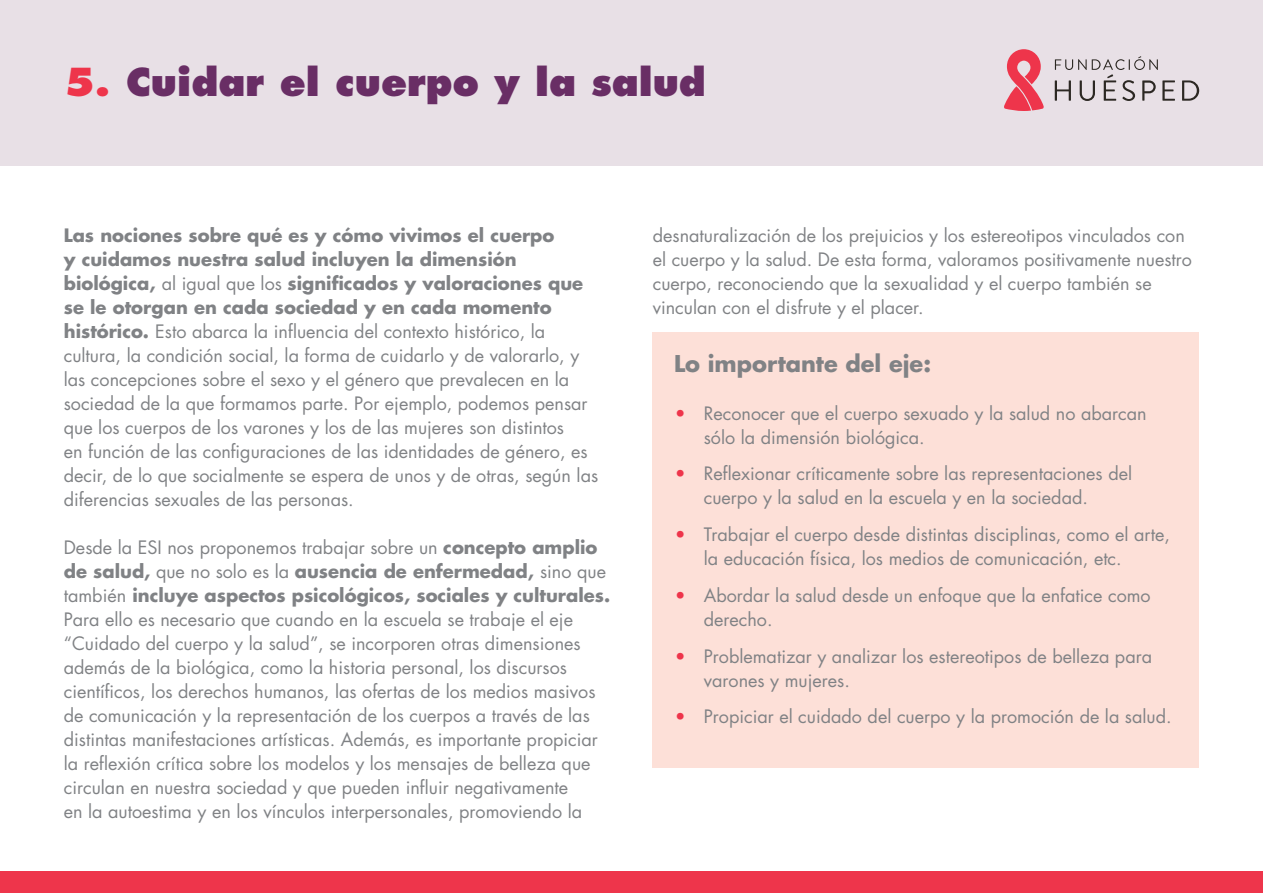
<style>
.page{position:relative;width:1263px;height:893px;background:#fff}
.page>*{position:absolute;margin:0;border:0;box-sizing:border-box;transform-origin:0 0}
.t1{font:800 37.5px "Futura Std";color:#692e65}
.t2{font:700 22.5px "Futura Std";color:#808285}
.t3{font:18px/24px "Futura Std";color:#808285}
.s1{color:#ee354b}
.s2{font-weight:700}
.s3{font-weight:700;color:#ee354b}
</style>
<div class="page">
<div style="left:0;top:872px;width:1263px;height:21px;background:#ee354b"></div>
<div style="left:1px;top:0;width:1262px;height:166px;background:#e8e0e6"></div>
<svg style="left:1004px;top:49px;width:40px;height:62px"></svg>
<svg style="left:1182px;top:80px;width:17px;height:21px"></svg>
<svg style="left:1055px;top:56px;width:120px;height:45px"></svg>
<div style="left:653px;top:332px;width:546px;height:435px;background:#fde0d8"></div>
<h1 class="t1" style="left:64px;top:58px;width:644px"><span class="s1">5.</span> Cuidar el cuerpo y la salud</h1>
<p class="t3" style="left:64px;top:224px;width:536px"><span class="s2">Las nociones sobre qué es y cómo vivimos el cuerpo<br>y cuidamos nuestra salud incluyen la dimensión biológica,</span> al igual que los <span class="s2">significados y valoraciones que se le otorgan en cada sociedad y en cada momento histórico.</span> Esto abarca la influencia del contexto histórico, la cultura, la condición social, la forma de cuidarlo y de valorarlo, y las concepciones sobre el sexo y el género que prevalecen en la sociedad de la que formamos parte. Por ejemplo, podemos pensar que los cuerpos de los varones y los de las mujeres son distintos<br>en función de las configuraciones de las identidades de género, es decir, de lo que socialmente se espera de unos y de otras, según las diferencias sexuales de las personas.</p>
<p class="t3" style="left:64px;top:536px;width:548px">Desde la ESI nos proponemos trabajar sobre un <span class="s2">concepto amplio de salud,</span> que no solo es la <span class="s2">ausencia de enfermedad,</span> sino que también <span class="s2">incluye aspectos psicológicos, sociales y culturales.<br></span>Para ello es necesario que cuando en la escuela se trabaje el eje “Cuidado del cuerpo y la salud”, se incorporen otras dimensiones además de la biológica, como la historia personal, los discursos científicos, los derechos humanos, las ofertas de los medios masivos de comunicación y la representación de los cuerpos a través de las distintas manifestaciones artísticas. Además, es importante propiciar la reflexión crítica sobre los modelos y los mensajes de belleza que circulan en nuestra sociedad y que pueden influir negativamente<br>en la autoestima y en los vínculos interpersonales, promoviendo la</p>
<p class="t3" style="left:653px;top:224px;width:541px">desnaturalización de los prejuicios y los estereotipos vinculados con el cuerpo y la salud. De esta forma, valoramos positivamente nuestro cuerpo, reconociendo que la sexualidad y el cuerpo también se vinculan con el disfrute y el placer.</p>
<p class="t2" style="left:674px;top:348px;width:259px">Lo importante del eje:</p>
<p class="t3" style="left:704px;top:401px;width:444px;text-indent:-30px"><span class="s3">•</span> Reconocer que el cuerpo sexuado y la salud no abarcan sólo la dimensión biológica.</p>
<p class="t3" style="left:704px;top:462px;width:430px;text-indent:-30px"><span class="s3">•</span> Reflexionar críticamente sobre las representaciones del cuerpo y la salud en la escuela y en la sociedad.</p>
<p class="t3" style="left:704px;top:523px;width:468px;text-indent:-30px"><span class="s3">•</span> Trabajar el cuerpo desde distintas disciplinas, como el arte, la educación física, los medios de comunicación, etc.</p>
<p class="t3" style="left:704px;top:583px;width:448px;text-indent:-30px"><span class="s3">•</span> Abordar la salud desde un enfoque que la enfatice como derecho.</p>
<p class="t3" style="left:704px;top:644px;width:450px;text-indent:-30px"><span class="s3">•</span> Problematizar y analizar los estereotipos de belleza para varones y mujeres.</p>
<p class="t3" style="left:674px;top:705px;width:499px"><span class="s3">•</span> Propiciar el cuidado del cuerpo y la promoción de la salud.</p>
</div>
